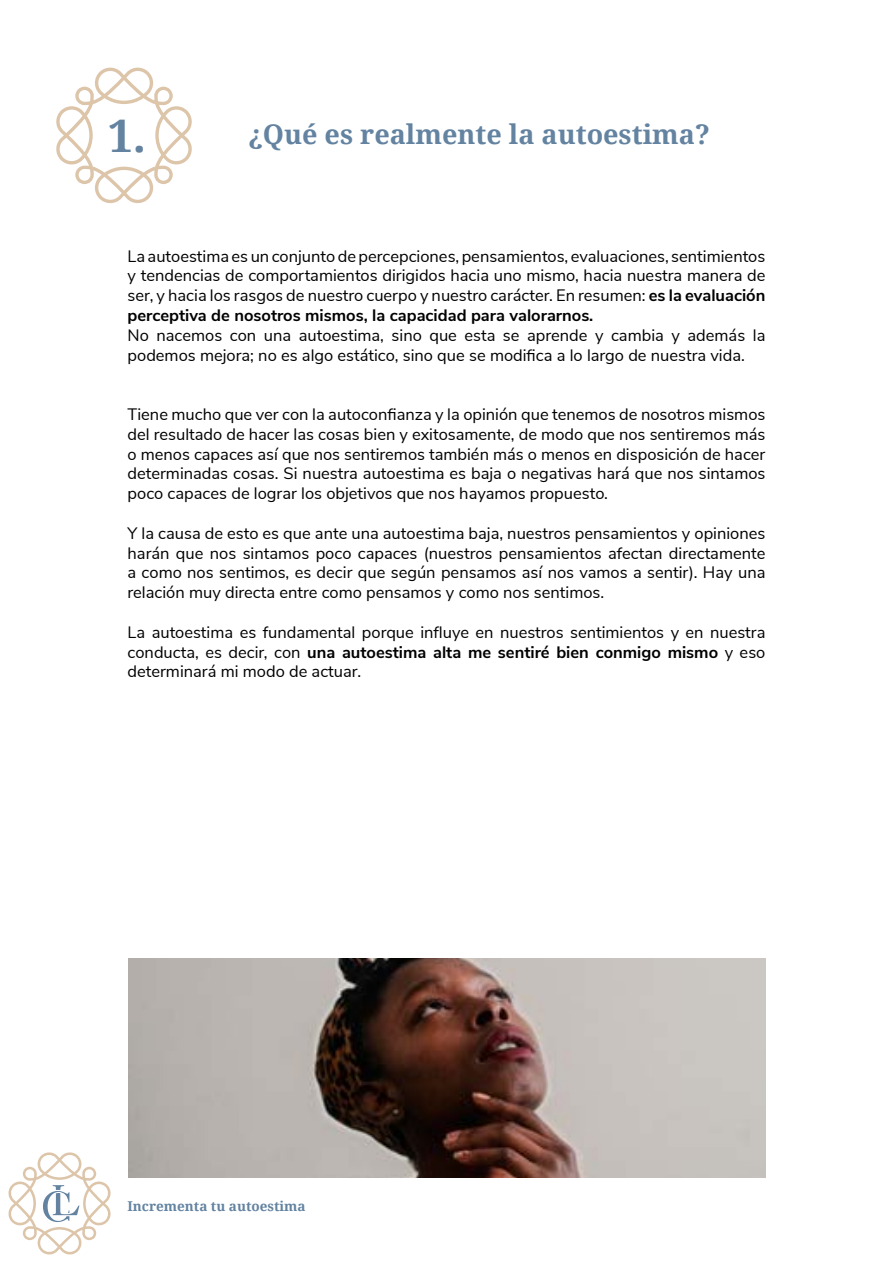
<style>
.page{position:relative;width:893px;height:1263px;background:#fff}
.page>*{position:absolute;margin:0;border:0;box-sizing:border-box;transform-origin:0 0}
.t1{font:700 27px "Noto Serif";color:#6383a1}
.t2{font:16.5px/19.8px "Nunito Sans";color:#000;text-align:justify}
.t3{font:700 13.5px "Noto Serif";color:#6383a1}
.s1{font-size:45px}
.s2{font-weight:700}
</style>
<div class="page">
<svg style="left:56px;top:67px;width:136px;height:136px"></svg>
<svg style="left:8px;top:1152px;width:103px;height:103px"></svg>
<img style="left:128px;top:959px;width:637px;height:219px">
<h1 class="t1" style="left:108px;top:115px;width:604px"><span class="s1">1.</span> ¿Qué es realmente la autoestima?</h1>
<p class="t2" style="left:128px;top:245px;width:639px">La autoestima es un conjunto de percepciones, pensamientos, evaluaciones, sentimientos y tendencias de comportamientos dirigidos hacia uno mismo, hacia nuestra manera de ser, y hacia los rasgos de nuestro cuerpo y nuestro carácter. En resumen: <span class="s2">es la evaluación perceptiva de nosotros mismos, la capacidad para valorarnos.</span></p>
<p class="t2" style="left:128px;top:324px;width:639px">No nacemos con una autoestima, sino que esta se aprende y cambia y además la podemos mejora; no es algo estático, sino que se modifica a lo largo de nuestra vida.</p>
<p class="t2" style="left:128px;top:403px;width:639px">Tiene mucho que ver con la autoconfianza y la opinión que tenemos de nosotros mismos del resultado de hacer las cosas bien y exitosamente, de modo que nos sentiremos más o menos capaces así que nos sentiremos también más o menos en disposición de hacer determinadas cosas. Si nuestra autoestima es baja o negativas hará que nos sintamos poco capaces de lograr los objetivos que nos hayamos propuesto.</p>
<p class="t2" style="left:128px;top:522px;width:639px">Y la causa de esto es que ante una autoestima baja, nuestros pensamientos y opiniones harán que nos sintamos poco capaces (nuestros pensamientos afectan directamente a como nos sentimos, es decir que según pensamos así nos vamos a sentir). Hay una relación muy directa entre como pensamos y como nos sentimos.</p>
<p class="t2" style="left:128px;top:621px;width:639px">La autoestima es fundamental porque influye en nuestros sentimientos y en nuestra conducta, es decir, con <span class="s2">una autoestima alta me sentiré bien conmigo mismo</span> y eso determinará mi modo de actuar.</p>
<p class="t3" style="left:128px;top:1196px;width:180px">Incrementa tu autoestima</p>
</div>
